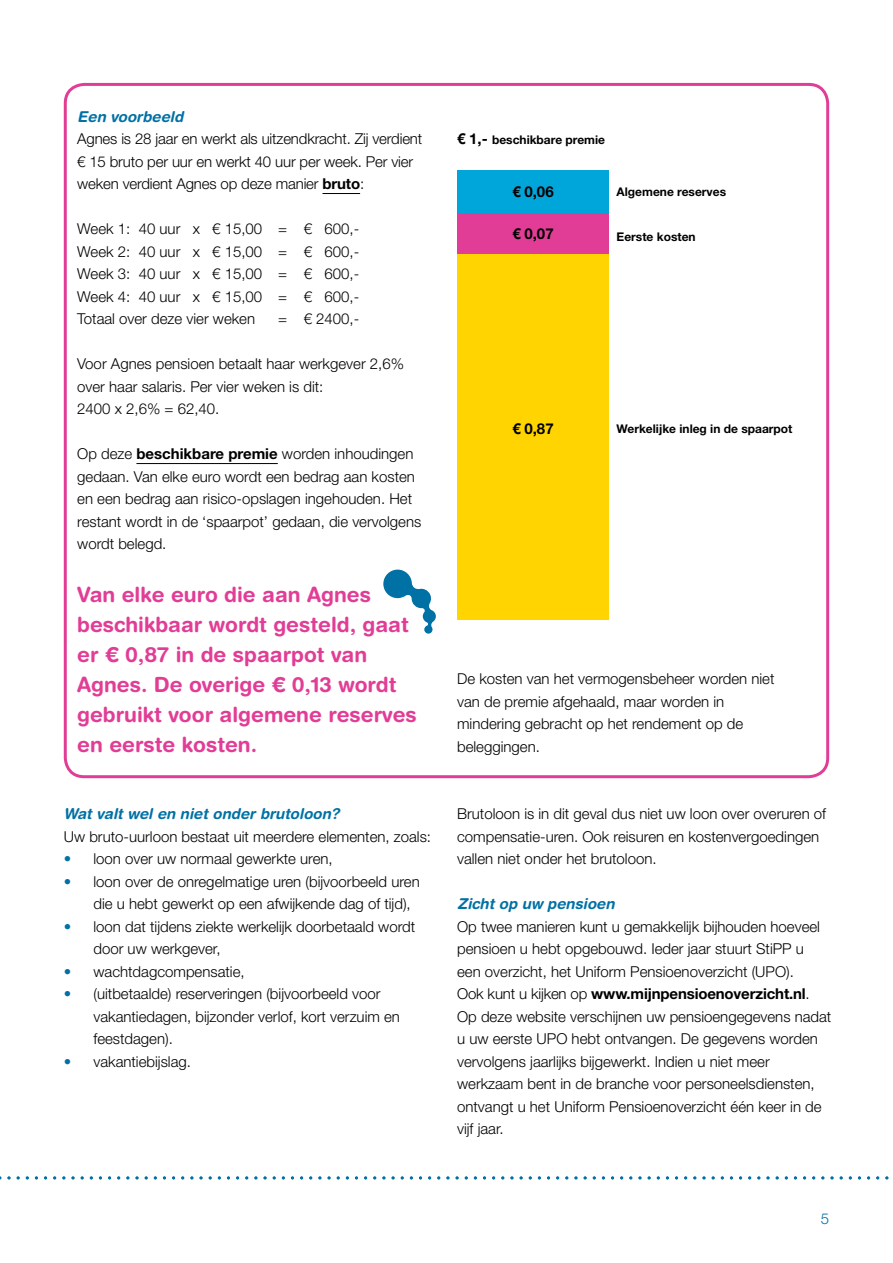
<style>
.page{position:relative;width:893px;height:1263px;background:#fff}
.page>*{position:absolute;margin:0;border:0;box-sizing:border-box;transform-origin:0 0}
.t1{font:700 21px/30px "Helvetica Rounded";color:#e23d96}
.t2{font:300 15px/22.5px "Helvetica Neue";color:#000}
.t3{font:italic 700 15px "Helvetica Rounded";color:#0071a5}
.t4{font:700 15px "Helvetica Neue";color:#000}
.t5{font:300 15px "Helvetica Neue";color:#0071a5}
.t6{font:700 12px "Helvetica Neue";color:#000}
.s1{font-family:"LT Euro Money";font-weight:400}
.s2{font-weight:700}
.s3{color:#0071a5}
.s4{font-family:"LT Euro Money";font-weight:400;font-size:15px}
.s5{font-size:15px}
</style>
<div class="page">
<svg style="left:0;top:1176px;width:889px;height:3px"></svg>
<div style="left:64px;top:83px;width:765px;height:695px;border:3px solid #e23d96;border-radius:19px"></div>
<hr style="left:322px;top:193px;width:38px;height:1px;background:#000">
<hr style="left:136px;top:463px;width:142px;height:1px;background:#000">
<svg style="left:383px;top:570px;width:53px;height:64px"></svg>
<div style="left:457px;top:251px;width:152px;height:368px;background:#ffd400"></div>
<div style="left:457px;top:212px;width:152px;height:41px;background:#e23d96"></div>
<div style="left:457px;top:171px;width:152px;height:42px;background:#00a5da"></div>
<p class="t3" style="left:77px;top:107px;width:108px">Een voorbeeld</p>
<p class="t2" style="left:77px;top:127px;width:347px">Agnes is 28 jaar en werkt als uitzendkracht. Zij verdient<br><span class="s1">3</span> 15 bruto per uur en werkt 40 uur per week. Per vier weken verdient Agnes op deze manier <span class="s2">bruto</span>:</p>
<p class="t2" style="left:77px;top:217px;width:283px;text-align:justify">Week 1: 40 uur x <span class="s1">3</span> 15,00 = <span class="s1">3</span> 600,- Week 2: 40 uur x <span class="s1">3</span> 15,00 = <span class="s1">3</span> 600,- Week 3: 40 uur x <span class="s1">3</span> 15,00 = <span class="s1">3</span> 600,- Week 4: 40 uur x <span class="s1">3</span> 15,00 = <span class="s1">3</span> 600,- Totaal over deze vier weken</p>
<p class="t2" style="left:278px;top:307px;width:82px">= <span class="s1">3</span> 2400,-</p>
<p class="t2" style="left:77px;top:352px;width:328px">Voor Agnes pensioen betaalt haar werkgever 2,6% over haar salaris. Per vier weken is dit:<br>2400 x 2,6% = 62,40.</p>
<p class="t2" style="left:77px;top:442px;width:346px">Op deze <span class="s2">beschikbare premie</span> worden inhoudingen gedaan. Van elke euro wordt een bedrag aan kosten en een bedrag aan risico-opslagen ingehouden. Het restant wordt in de ‘spaarpot’ gedaan, die vervolgens wordt belegd.</p>
<h1 class="t1" style="left:77px;top:579px;width:341px">Van elke euro die aan Agnes beschikbaar wordt gesteld, gaat er <span class="s1">l</span> 0,87 in de spaarpot van<br>Agnes. De overige <span class="s1">l</span> 0,13 wordt gebruikt voor algemene reserves en eerste kosten.</h1>
<p class="t3" style="left:64px;top:805px;width:277px">Wat valt wel en niet onder brutoloon?</p>
<p class="t2" style="left:64px;top:825px;width:369px">Uw bruto-uurloon bestaat uit meerdere elementen, zoals:</p>
<p class="t2" style="left:64px;top:847px;width:270px"><span class="s3">•</span> loon over uw normaal gewerkte uren,</p>
<p class="t2" style="left:93px;top:870px;width:328px;text-indent:-30px"><span class="s3">•</span> loon over de onregelmatige uren (bijvoorbeeld uren die u hebt gewerkt op een afwijkende dag of tijd),</p>
<p class="t2" style="left:93px;top:915px;width:323px;text-indent:-30px"><span class="s3">•</span> loon dat tijdens ziekte werkelijk doorbetaald wordt door uw werkgever,</p>
<p class="t2" style="left:64px;top:960px;width:182px"><span class="s3">•</span> wachtdagcompensatie,</p>
<p class="t2" style="left:93px;top:982px;width:308px;text-indent:-30px"><span class="s3">•</span> (uitbetaalde) reserveringen (bijvoorbeeld voor vakantiedagen, bijzonder verlof, kort verzuim en feestdagen).</p>
<p class="t2" style="left:64px;top:1050px;width:129px"><span class="s3">•</span> vakantiebijslag.</p>
<p class="t6" style="left:457px;top:132px;width:149px"><span class="s4">7</span> <span class="s5">1,-</span> beschikbare premie</p>
<p class="t4" style="left:512px;top:183px;width:43px"><span class="s1">7</span> 0,06</p>
<p class="t6" style="left:617px;top:185px;width:111px">Algemene reserves</p>
<p class="t4" style="left:512px;top:224px;width:43px"><span class="s1">7</span> 0,07</p>
<p class="t6" style="left:617px;top:230px;width:81px">Eerste kosten</p>
<p class="t4" style="left:512px;top:419px;width:43px"><span class="s1">7</span> 0,87</p>
<p class="t6" style="left:617px;top:421px;width:177px">Werkelijke inleg in de spaarpot</p>
<p class="t2" style="left:457px;top:667px;width:319px">De kosten van het vermogensbeheer worden niet van de premie afgehaald, maar worden in mindering gebracht op het rendement op de beleggingen.</p>
<p class="t2" style="left:457px;top:802px;width:370px">Brutoloon is in dit geval dus niet uw loon over overuren of compensatie-uren. Ook reisuren en kostenvergoedingen vallen niet onder het brutoloon.</p>
<p class="t3" style="left:457px;top:895px;width:159px">Zicht op uw pensioen</p>
<p class="t2" style="left:457px;top:915px;width:376px">Op twee manieren kunt u gemakkelijk bijhouden hoeveel pensioen u hebt opgebouwd. Ieder jaar stuurt StiPP u<br>een overzicht, het Uniform Pensioenoverzicht (UPO).<br>Ook kunt u kijken op <span class="s2">www.mijnpensioenoverzicht.nl</span>.<br>Op deze website verschijnen uw pensioengegevens nadat u uw eerste UPO hebt ontvangen. De gegevens worden vervolgens jaarlijks bijgewerkt. Indien u niet meer werkzaam bent in de branche voor personeelsdiensten, ontvangt u het Uniform Pensioenoverzicht één keer in de vijf jaar.</p>
<p class="t5" style="left:821px;top:1209px;width:10px">5</p>
</div>
